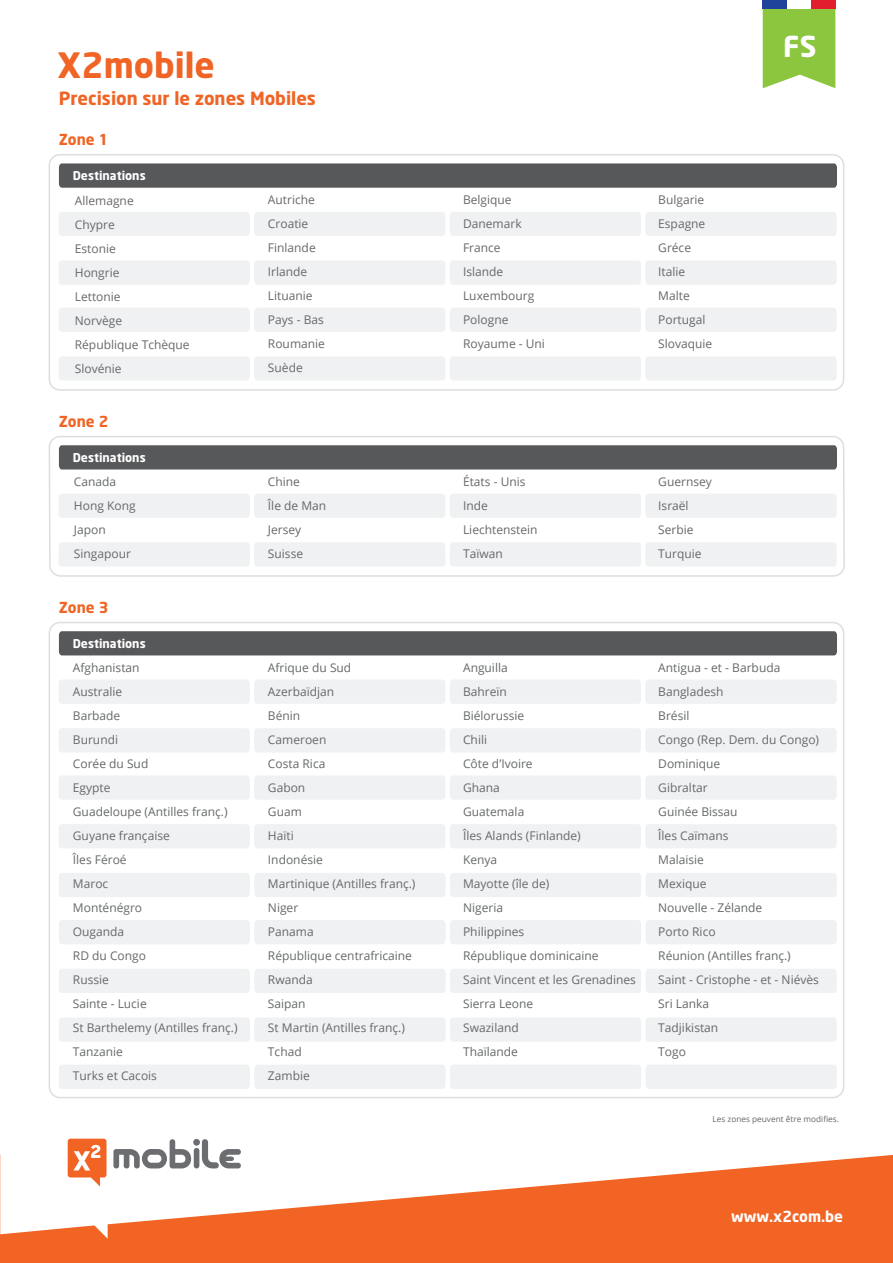
<style>
.page{position:relative;width:893px;height:1263px;background:#fff}
.page>*{position:absolute;margin:0;border:0;box-sizing:border-box;transform-origin:0 0}
.t1{font:700 34.5px "Neo Sans";color:#f06425}
.t2{font:700 28.5px "Neo Sans";color:#fff}
.t3{font:700 18px "Neo Sans";color:#f06425}
.t4{font:700 15px "Neo Sans";color:#f06425}
.t5{font:700 15px "Neo Sans";color:#fff}
.t6{font:12px/24px "Open Sans";color:#666969}
.t7{font:700 12px "Neo Sans";color:#fff}
.t8{font:8.25px "Open Sans";color:#666969}
</style>
<div class="page">
<svg style="left:68px;top:1139px;width:39px;height:16px"></svg>
<svg style="left:113px;top:1139px;width:128px;height:16px"></svg>
<svg style="left:0;top:1155px;width:893px;height:108px;fill:#f26424"></svg>
<div style="left:59px;top:357px;width:777px;height:23px;background:#f0f1f2"></div>
<div style="left:59px;top:261px;width:777px;height:24px;background:#f0f1f2"></div>
<div style="left:59px;top:308px;width:777px;height:24px;background:#f0f1f2"></div>
<div style="left:59px;top:212px;width:777px;height:24px;background:#f0f1f2"></div>
<svg style="left:59px;top:163px;width:778px;height:25px;background:#5c5d5f"></svg>
<div style="left:49px;top:154px;width:795px;height:237px;border:2px solid #dddee0;border-radius:11px"></div>
<svg style="left:48px;top:436px;width:797px;height:141px"></svg>
<div style="left:59px;top:824px;width:777px;height:24px;background:#f0f1f2"></div>
<div style="left:59px;top:728px;width:777px;height:24px;background:#f0f1f2"></div>
<div style="left:59px;top:776px;width:777px;height:24px;background:#f0f1f2"></div>
<div style="left:59px;top:680px;width:777px;height:24px;background:#f0f1f2"></div>
<div style="left:59px;top:631px;width:778px;height:24px;background:#57585a"></div>
<div style="left:59px;top:969px;width:778px;height:24px;background:#f0f1f2"></div>
<div style="left:59px;top:873px;width:778px;height:24px;background:#f0f1f2"></div>
<div style="left:59px;top:920px;width:778px;height:24px;background:#f0f1f2"></div>
<div style="left:59px;top:1018px;width:778px;height:24px;background:#f0f1f2"></div>
<div style="left:59px;top:1065px;width:778px;height:24px;background:#f0f1f2"></div>
<svg style="left:762px;top:0;width:74px;height:89px;background:#98ca54"></svg>
<div style="left:762px;top:0;width:25px;height:8px;background:#1f439b"></div>
<div style="left:787px;top:0;width:24px;height:8px;background:#fff"></div>
<div style="left:811px;top:0;width:24px;height:8px;background:#e11d2e"></div>
<p class="t1" style="left:57px;top:50px;width:159px">X2mobile</p>
<p class="t3" style="left:59px;top:91px;width:259px">Precision sur le zones Mobiles</p>
<p class="t4" style="left:59px;top:133px;width:51px">Zone 1</p>
<p class="t7" style="left:73px;top:171px;width:74px">Destinations</p>
<p class="t6" style="left:268px;top:188px;width:48px">Autriche<br>Croatie</p>
<p class="t6" style="left:268px;top:236px;width:49px">Finlande</p>
<p class="t6" style="left:268px;top:260px;width:58px">Irlande<br>Lituanie<br>Pays - Bas<br>Roumanie<br>Suède</p>
<p class="t6" style="left:75px;top:188px;width:60px">Allemagne<br>Chypre</p>
<p class="t6" style="left:75px;top:236px;width:43px">Estonie</p>
<p class="t6" style="left:75px;top:260px;width:116px">Hongrie<br>Lettonie<br>Norvège<br>République Tchèque<br>Slovénie</p>
<p class="t6" style="left:463px;top:188px;width:73px">Belgique<br>Danemark<br>France<br>Islande<br>Luxembourg<br>Pologne</p>
<p class="t6" style="left:463px;top:332px;width:83px">Royaume - Uni</p>
<p class="t6" style="left:658px;top:188px;width:56px">Bulgarie<br>Espagne<br>Gréce<br>Italie<br>Malte<br>Portugal<br>Slovaquie</p>
<p class="t4" style="left:59px;top:415px;width:51px">Zone 2</p>
<p class="t7" style="left:73px;top:452px;width:74px">Destinations</p>
<p class="t6" style="left:74px;top:469px;width:63px">Canada<br>Hong Kong</p>
<p class="t6" style="left:74px;top:517px;width:59px">Japon<br>Singapour</p>
<p class="t6" style="left:268px;top:469px;width:60px">Chine<br>Île de Man<br>Jersey<br>Suisse</p>
<p class="t6" style="left:463px;top:469px;width:76px">États - Unis<br>Inde<br>Liechtenstein<br>Taïwan</p>
<p class="t6" style="left:658px;top:469px;width:55px">Guernsey</p>
<p class="t6" style="left:658px;top:493px;width:45px">Israël<br>Serbie<br>Turquie</p>
<h2 class="t2" style="left:783px;top:35px;width:35px">FS</h2>
<p class="t4" style="left:59px;top:601px;width:51px">Zone 3</p>
<p class="t7" style="left:73px;top:638px;width:74px">Destinations</p>
<p class="t6" style="left:73px;top:655px;width:156px">Afghanistan<br>Australie<br>Barbade<br>Burundi<br>Corée du Sud<br>Egypte<br>Guadeloupe (Antilles franç.)<br>Guyane française</p>
<p class="t6" style="left:73px;top:847px;width:55px">Îles Féroé</p>
<p class="t6" style="left:73px;top:871px;width:37px">Maroc</p>
<p class="t6" style="left:73px;top:895px;width:71px">Monténégro</p>
<p class="t6" style="left:73px;top:919px;width:53px">Ouganda</p>
<p class="t6" style="left:73px;top:943px;width:75px">RD du Congo</p>
<p class="t6" style="left:73px;top:967px;width:37px">Russie</p>
<p class="t6" style="left:73px;top:991px;width:75px">Sainte - Lucie</p>
<p class="t6" style="left:73px;top:1015px;width:166px">St Barthelemy (Antilles franç.)</p>
<p class="t6" style="left:73px;top:1039px;width:52px">Tanzanie</p>
<p class="t6" style="left:73px;top:1063px;width:86px">Turks et Cacois</p>
<p class="t6" style="left:268px;top:655px;width:85px">Afrique du Sud<br>Azerbaïdjan<br>Bénin<br>Cameroen<br>Costa Rica<br>Gabon<br>Guam</p>
<p class="t6" style="left:268px;top:823px;width:27px">Haïti</p>
<p class="t6" style="left:268px;top:847px;width:56px">Indonésie</p>
<p class="t6" style="left:268px;top:871px;width:149px">Martinique (Antilles franç.)</p>
<p class="t6" style="left:268px;top:895px;width:32px">Niger</p>
<p class="t6" style="left:268px;top:919px;width:47px">Panama</p>
<p class="t6" style="left:268px;top:943px;width:146px">République centrafricaine</p>
<p class="t6" style="left:268px;top:967px;width:46px">Rwanda</p>
<p class="t6" style="left:268px;top:991px;width:39px">Saipan</p>
<p class="t6" style="left:268px;top:1015px;width:139px">St Martin (Antilles franç.)</p>
<p class="t6" style="left:268px;top:1039px;width:35px">Tchad</p>
<p class="t6" style="left:268px;top:1063px;width:43px">Zambie</p>
<p class="t6" style="left:463px;top:655px;width:71px">Anguilla<br>Bahreïn<br>Biélorussie<br>Chili<br>Côte d’Ivoire<br>Ghana</p>
<p class="t6" style="left:463px;top:799px;width:63px">Guatemala</p>
<p class="t6" style="left:463px;top:823px;width:119px">Îles Alands (Finlande)</p>
<p class="t6" style="left:463px;top:847px;width:36px">Kenya</p>
<p class="t6" style="left:463px;top:871px;width:88px">Mayotte (île de)</p>
<p class="t6" style="left:463px;top:895px;width:41px">Nigeria</p>
<p class="t6" style="left:463px;top:919px;width:63px">Philippines</p>
<p class="t6" style="left:463px;top:943px;width:137px">République dominicaine</p>
<p class="t6" style="left:463px;top:967px;width:174px">Saint Vincent et les Grenadines</p>
<p class="t6" style="left:463px;top:991px;width:72px">Sierra Leone</p>
<p class="t6" style="left:463px;top:1015px;width:57px">Swaziland</p>
<p class="t6" style="left:463px;top:1039px;width:56px">Thaïlande</p>
<p class="t6" style="left:658px;top:655px;width:162px">Antigua - et - Barbuda<br>Bangladesh<br>Brésil<br>Congo (Rep. Dem. du Congo)<br>Dominique<br>Gibraltar<br>Guinée Bissau</p>
<p class="t6" style="left:658px;top:823px;width:72px">Îles Caïmans</p>
<p class="t6" style="left:658px;top:847px;width:47px">Malaisie</p>
<p class="t6" style="left:658px;top:871px;width:50px">Mexique</p>
<p class="t6" style="left:658px;top:895px;width:106px">Nouvelle - Zélande</p>
<p class="t6" style="left:658px;top:919px;width:59px">Porto Rico</p>
<p class="t6" style="left:658px;top:943px;width:134px">Réunion (Antilles franç.)</p>
<p class="t6" style="left:658px;top:967px;width:162px">Saint - Cristophe - et - Niévès</p>
<p class="t6" style="left:658px;top:991px;width:52px">Sri Lanka</p>
<p class="t6" style="left:658px;top:1015px;width:62px">Tadjikistan</p>
<p class="t6" style="left:658px;top:1039px;width:29px">Togo</p>
<p class="t8" style="left:713px;top:1113px;width:128px">Les zones peuvent être modifies.</p>
<p class="t5" style="left:731px;top:1210px;width:114px">www.x2com.be</p>
</div>
